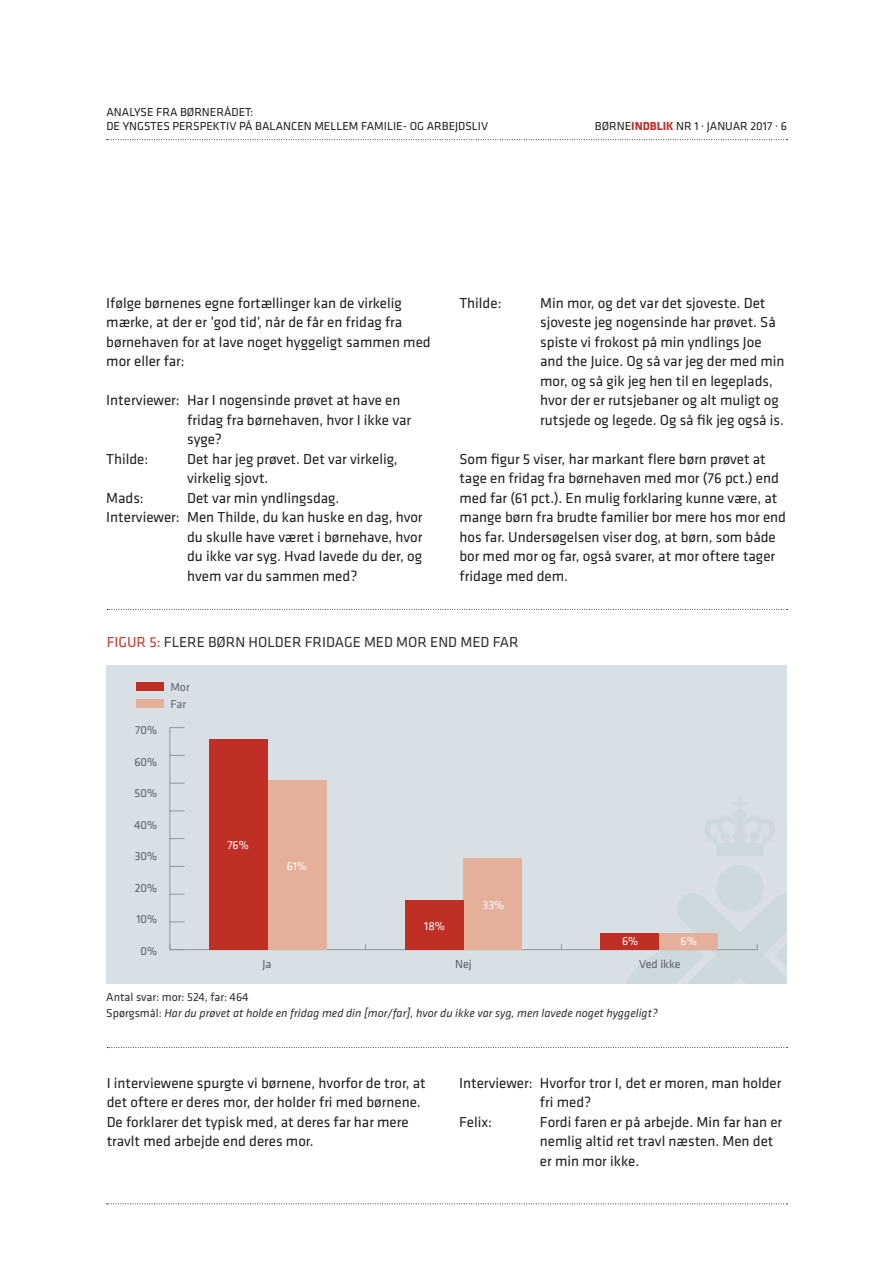
<style>
.page{position:relative;width:893px;height:1263px;background:#fff}
.page>*{position:absolute;margin:0;border:0;box-sizing:border-box;transform-origin:0 0}
.BR_Klavika_10_13_int{font:15px/19.5px "Klavika";color:#231f20}
.BR_Klavika_10_13{font:15px/19.5px "Klavika";color:#231f20}
.TABEL_RU{font:15px "Klavika";color:#312f30}
.t1{font:12px/14.4px "Klavika";color:#231f20}
.TABEL_BR{font:italic 12px "Klavika";color:#312f30}
.t2{font:12px "Klavika";color:#576065}
.TABEL_BR-2{font:12px "Klavika";color:#312f30}
.TABEL_BR-3{font:12px "Klavika";color:#fff}
.TABEL_BR-4{font:12px "Klavika";color:#5e676d}
.s1{font-weight:700;color:#bf2f26}
.s2{color:#c13a2b}
.s3{font-style:normal}
</style>
<div class="page">
<svg style="left:106px;top:139px;width:681px;height:1px"></svg>
<svg style="left:106px;top:1203px;width:681px;height:1px"></svg>
<div style="left:106px;top:665px;width:681px;height:318px;background:#d8e0e6"></div>
<div style="left:137px;top:683px;width:27px;height:8px;background:#bf2f26"></div>
<div style="left:137px;top:699px;width:27px;height:8px;background:#e5b099"></div>
<svg style="left:107px;top:609px;width:681px;height:1px"></svg>
<svg style="left:107px;top:1047px;width:681px;height:1px"></svg>
<hr style="left:170px;top:949px;width:587px;height:1px;background:#8b98a0">
<hr style="left:169px;top:728px;width:1px;height:222px;background:#8b98a0">
<svg style="left:170px;top:921px;width:15px;height:1px"></svg>
<svg style="left:170px;top:894px;width:15px;height:1px"></svg>
<svg style="left:170px;top:866px;width:15px;height:1px"></svg>
<svg style="left:170px;top:838px;width:15px;height:1px"></svg>
<svg style="left:170px;top:810px;width:15px;height:1px"></svg>
<svg style="left:170px;top:783px;width:15px;height:1px"></svg>
<svg style="left:170px;top:755px;width:15px;height:1px"></svg>
<svg style="left:170px;top:727px;width:15px;height:1px"></svg>
<div style="left:268px;top:780px;width:58px;height:170px;background:#e5b099"></div>
<div style="left:464px;top:858px;width:58px;height:92px;background:#e5b099"></div>
<div style="left:659px;top:933px;width:59px;height:17px;background:#e5b099"></div>
<div style="left:209px;top:739px;width:59px;height:211px;background:#bf2f26"></div>
<div style="left:405px;top:900px;width:59px;height:50px;background:#bf2f26"></div>
<div style="left:601px;top:933px;width:58px;height:17px;background:#bf2f26"></div>
<p class="t1" style="left:106px;top:105px;width:383px">ANALYSE FRA BØRNERÅDET:<br>DE YNGSTES PERSPEKTIV PÅ BALANCEN MELLEM FAMILIE- OG ARBEJDSLIV</p>
<p class="t1" style="left:595px;top:119px;width:193px">BØRNE<span class="s1">INDBLIK</span> NR 1 · JANUAR 2017 · 6</p>
<p class="BR_Klavika_10_13" style="left:106px;top:293px;width:326px">Ifølge børnenes egne fortællinger kan de virkelig mærke, at der er ’god tid’, når de får en fridag fra børnehaven for at lave noget hyggeligt sammen med mor eller far:</p>
<p class="BR_Klavika_10_13_int" style="left:187px;top:391px;width:225px;text-indent:-81px">Interviewer: Har I nogensinde prøvet at have en fridag fra børnehaven, hvor I ikke var syge?</p>
<p class="BR_Klavika_10_13_int" style="left:106px;top:449px;width:44px">Thilde:</p>
<p class="BR_Klavika_10_13_int" style="left:187px;top:449px;width:212px">Det har jeg prøvet. Det var virkelig, virkelig sjovt.</p>
<p class="BR_Klavika_10_13_int" style="left:106px;top:488px;width:39px">Mads:</p>
<p class="BR_Klavika_10_13_int" style="left:187px;top:488px;width:154px">Det var min yndlingsdag.</p>
<p class="BR_Klavika_10_13_int" style="left:187px;top:508px;width:237px;text-align:justify;text-indent:-81px">Interviewer: Men Thilde, du kan huske en dag, hvor du skulle have været i børnehave, hvor du ikke var syg. Hvad lavede du der, og hvem var du sammen med?</p>
<p class="BR_Klavika_10_13_int" style="left:459px;top:293px;width:44px">Thilde:</p>
<p class="BR_Klavika_10_13_int" style="left:540px;top:293px;width:246px">Min mor, og det var det sjoveste. Det sjoveste jeg nogensinde har prøvet. Så spiste vi frokost på min yndlings Joe and the Juice. Og så var jeg der med min mor, og så gik jeg hen til en legeplads, hvor der er rutsjebaner og alt muligt og rutsjede og legede. Og så fik jeg også is.</p>
<p class="BR_Klavika_10_13" style="left:459px;top:449px;width:328px">Som figur 5 viser, har markant flere børn prøvet at tage en fridag fra børnehaven med mor (76 pct.) end med far (61 pct.). En mulig forklaring kunne være, at mange børn fra brudte familier bor mere hos mor end hos far. Undersøgelsen viser dog, at børn, som både bor med mor og far, også svarer, at mor oftere tager fridage med dem.</p>
<p class="TABEL_RU" style="left:107px;top:634px;width:413px"><span class="s2">FIGUR 5:</span> FLERE BØRN HOLDER FRIDAGE MED MOR END MED FAR</p>
<p class="t2" style="left:135px;top:724px;width:23px">70%</p>
<p class="t2" style="left:134px;top:755px;width:24px">60%</p>
<p class="t2" style="left:135px;top:787px;width:24px">50%</p>
<p class="t2" style="left:134px;top:818px;width:25px">40%</p>
<p class="t2" style="left:135px;top:850px;width:24px">30%</p>
<p class="t2" style="left:135px;top:881px;width:24px">20%</p>
<p class="t2" style="left:136px;top:913px;width:22px">10%</p>
<p class="t2" style="left:141px;top:944px;width:18px">0%</p>
<p class="TABEL_BR-4" style="left:170px;top:680px;width:21px">Mor</p>
<p class="TABEL_BR-4" style="left:170px;top:697px;width:17px">Far</p>
<p class="TABEL_BR-3" style="left:227px;top:838px;width:23px">76%</p>
<p class="TABEL_BR-3" style="left:287px;top:859px;width:22px">61%</p>
<p class="TABEL_BR-3" style="left:424px;top:919px;width:22px">18%</p>
<p class="TABEL_BR-3" style="left:482px;top:898px;width:23px">33%</p>
<p class="TABEL_BR-3" style="left:622px;top:935px;width:18px">6%</p>
<p class="TABEL_BR-3" style="left:681px;top:935px;width:18px">6%</p>
<p class="t2" style="left:263px;top:957px;width:10px">Ja</p>
<p class="t2" style="left:455px;top:957px;width:18px">Nej</p>
<p class="t2" style="left:639px;top:957px;width:43px">Ved ikke</p>
<p class="TABEL_BR-2" style="left:106px;top:990px;width:144px">Antal svar: mor: 524, far: 464</p>
<p class="TABEL_BR" style="left:106px;top:1006px;width:553px"><span class="s3">Spørgsmål:</span> Har du prøvet at holde en fridag med din [mor/far], hvor du ikke var syg, men lavede noget hyggeligt?</p>
<p class="BR_Klavika_10_13" style="left:107px;top:1073px;width:321px">I interviewene spurgte vi børnene, hvorfor de tror, at det oftere er deres mor, der holder fri med børnene.<br>De forklarer det typisk med, at deres far har mere travlt med arbejde end deres mor.</p>
<p class="BR_Klavika_10_13_int" style="left:540px;top:1073px;width:243px;text-indent:-81px">Interviewer: Hvorfor tror I, det er moren, man holder fri med?</p>
<p class="BR_Klavika_10_13_int" style="left:459px;top:1112px;width:34px">Felix:</p>
<p class="BR_Klavika_10_13_int" style="left:540px;top:1112px;width:244px">Fordi faren er på arbejde. Min far han er nemlig altid ret travl næsten. Men det er min mor ikke.</p>
</div>
